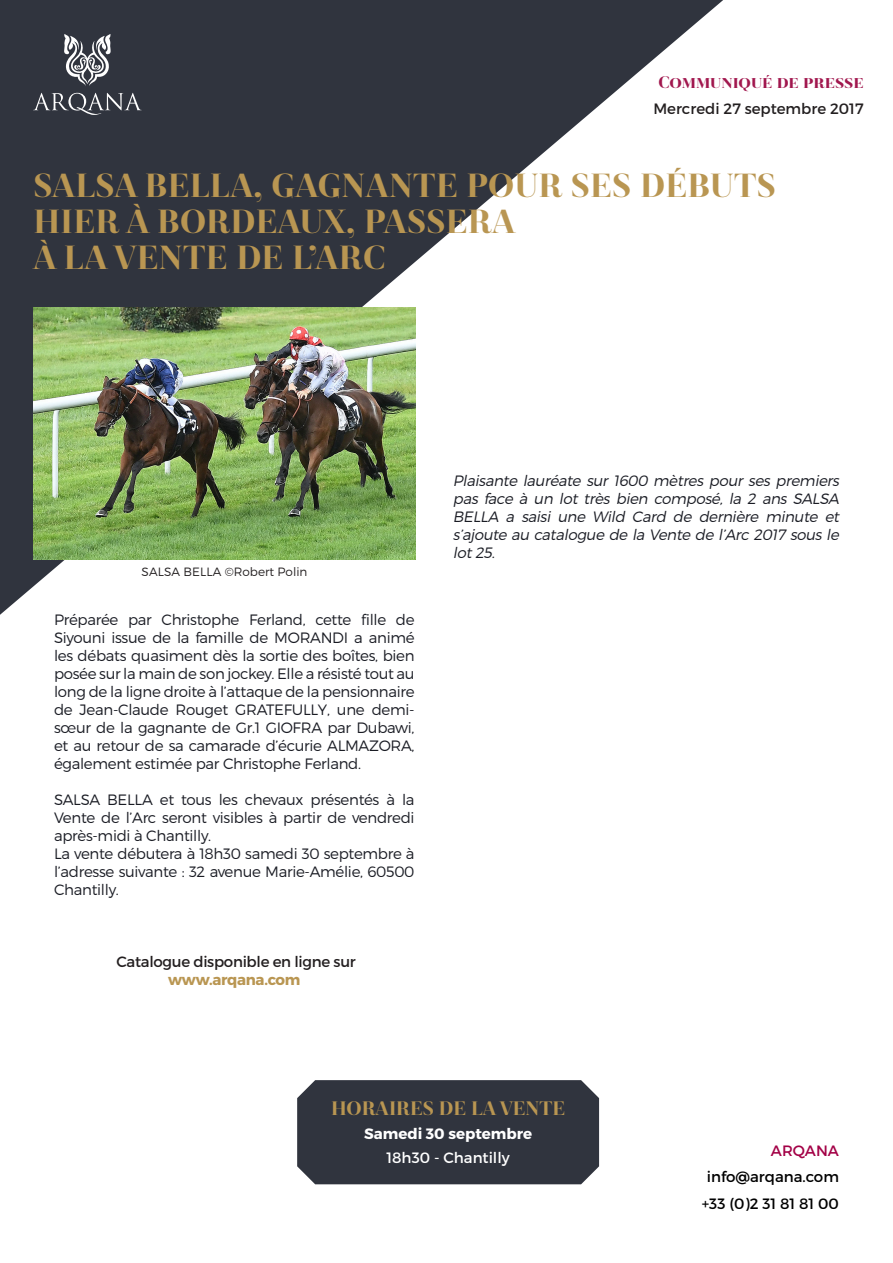
<style>
.page{position:relative;width:893px;height:1263px;background:#fff}
.page>*{position:absolute;margin:0;border:0;box-sizing:border-box;transform-origin:0 0}
.t1{font:900 36px/36px "Revista";letter-spacing:.01em;color:#b99652}
.t2{font:900 21px "Revista";color:#b99652}
.t3{font:900 18px "Revista";color:#a1174e}
.t4{font:300 15px/18px "Montserrat";letter-spacing:-.02em;color:#1a1c24;text-align:justify}
.t5{font:italic 300 15px/18px "Montserrat";color:#1a1c24;text-align:justify}
.t6{font:15px "Montserrat";color:#000001}
.t7{font:15px "Montserrat";letter-spacing:-.02em;color:#231f20}
.t8{font:15px "Montserrat";color:#231f20}
.t9{font:700 15px "Montserrat";color:#fff}
.t10{font:15px "Montserrat";color:#fff}
.t11{font:700 15px "Montserrat";letter-spacing:-.02em;color:#b99652}
.t12{font:15px "Montserrat";color:#a30146}
.t13{font:300 12px "Montserrat";color:#231f20}
</style>
<div class="page">
<svg style="left:0;top:0;width:723px;height:615px"></svg>
<svg style="left:64px;top:34px;width:47px;height:52px"></svg>
<svg style="left:33px;top:93px;width:109px;height:22px;background:#555860"></svg>
<img style="left:33px;top:307px;width:383px;height:252px">
<div style="left:297px;top:1080px;width:302px;height:104px;background:#30343e"></div>
<p class="t3" style="left:658px;top:72px;width:207px">Communiqué de presse</p>
<p class="t8" style="left:653px;top:100px;width:212px">Mercredi 27 septembre 2017</p>
<p class="t1" style="left:33px;top:169px;width:744px">SALSA BELLA, GAGNANTE POUR SES DÉBUTS<br>HIER À BORDEAUX, PASSERA</p>
<p class="t1" style="left:33px;top:241px;width:353px">À LA VENTE DE L’ARC</p>
<p class="t13" style="left:142px;top:564px;width:167px">SALSA BELLA ©Robert Polin</p>
<p class="t4" style="left:54px;top:610px;width:362px">Préparée par Christophe Ferland, cette fille de Siyouni issue de la famille de MORANDI a animé les débats quasiment dès la sortie des boîtes, bien posée sur la main de son jockey. Elle a résisté tout au long de la ligne droite à l’attaque de la pensionnaire de Jean-Claude Rouget GRATEFULLY, une demi&shy;sœur de la gagnante de Gr.1 GIOFRA par Dubawi, et au retour de sa camarade d’écurie ALMAZORA, également estimée par Christophe Ferland.</p>
<p class="t4" style="left:54px;top:790px;width:362px">SALSA BELLA et tous les chevaux présentés à la Vente de l’Arc seront visibles à partir de vendredi après-midi à Chantilly.</p>
<p class="t4" style="left:54px;top:844px;width:362px">La vente débutera à 18h30 samedi 30 septembre à l’adresse suivante : 32 avenue Marie-Amélie, 60500<br>Chantilly.</p>
<p class="t7" style="left:116px;top:952px;width:241px">Catalogue disponible en ligne sur</p>
<p class="t11" style="left:168px;top:970px;width:134px">www.arqana.com</p>
<p class="t5" style="left:453px;top:471px;width:391px">Plaisante lauréate sur 1600 mètres pour ses premiers pas face à un lot très bien composé, la 2 ans SALSA BELLA a saisi une Wild Card de dernière minute et s’ajoute au catalogue de la Vente de l’Arc 2017 sous le lot25.</p>
<p class="t2" style="left:331px;top:1096px;width:236px">HORAIRES DE LA VENTE</p>
<p class="t9" style="left:364px;top:1125px;width:169px">Samedi 30 septembre</p>
<p class="t10" style="left:386px;top:1149px;width:125px">18h30 - Chantilly</p>
<p class="t12" style="left:771px;top:1141px;width:70px">ARQANA</p>
<p class="t6" style="left:707px;top:1168px;width:134px">info@arqana.com</p>
<p class="t6" style="left:702px;top:1194px;width:139px">+33 (0)2 31 81 81 00</p>
</div>
